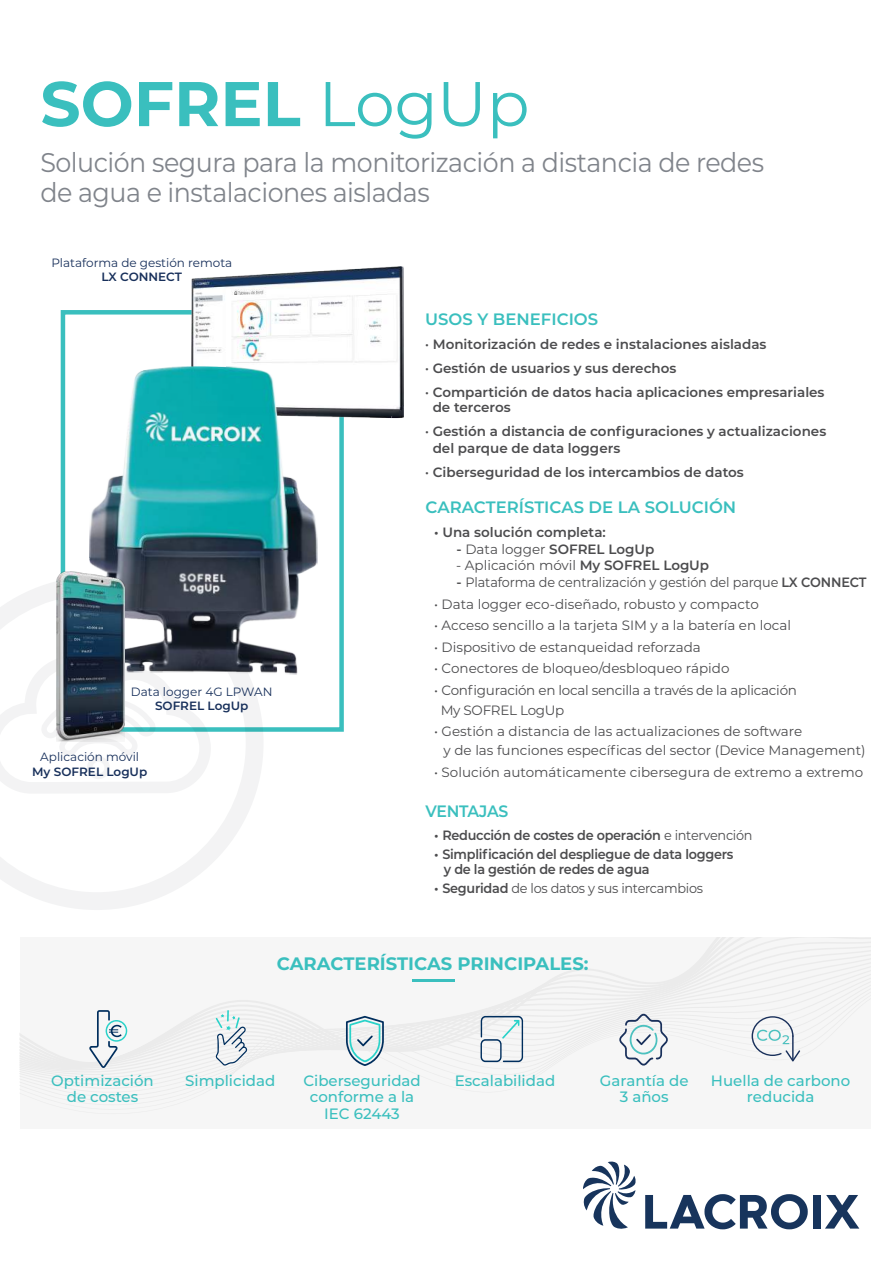
<style>
.page{position:relative;width:893px;height:1263px;background:#fff}
.page>*{position:absolute;margin:0;border:0;box-sizing:border-box;transform-origin:0 0}
.t1{font:700 63px "Montserrat";color:#3abfbe}
.t2{font:27px/30.5px "Montserrat";letter-spacing:-.02em;color:#80848b;scale:.94 1}
.t3{font:700 18px "Montserrat";color:#3abfbe}
.t4{font:600 16.5px "Montserrat";color:#3abfbe}
.t5{font:600 16.5px "Montserrat";letter-spacing:-.02em;color:#3abfbe;scale:.95 1}
.t6{font:500 15px/16.5px "Montserrat";color:#3abfbe;text-align:center}
.t7{font:13.5px/18.6px "Montserrat";color:#4c4c4e}
.t8{font:600 13.5px/24px "Montserrat";color:#4c4c4e}
.t9{font:600 13.5px/15.6px "Montserrat";letter-spacing:-.02em;color:#4c4c4e}
.t10{font:13.5px/19.5px "Montserrat";letter-spacing:-.02em;color:#4c4c4e}
.t11{font:13.5px "Montserrat";color:#4c4c4e;scale:.95 1}
.t12{font:13.5px "Montserrat";letter-spacing:-.02em;color:#4c4c4e;scale:.95 1}
.t13{font:12px "Montserrat";color:#18305b}
.t14{font:600 12px "Montserrat";color:#18305b}
.s1{font-weight:400}
.s2{font-weight:600}
</style>
<div class="page">
<svg style="left:645px;top:1194px;width:163px;height:35px"></svg>
<div style="left:813px;top:1195px;width:8px;height:33px;background:#17345c"></div>
<svg style="left:825px;top:1195px;width:34px;height:33px"></svg>
<svg style="left:583px;top:1161px;width:53px;height:68px"></svg>
<div style="left:20px;top:1086px;width:500px;height:8px;background:#f6f6f6"></div>
<div style="left:20px;top:1079px;width:514px;height:7px;background:#f6f6f6"></div>
<svg style="left:20px;top:1066px;width:533px;height:11px;fill:#f6f6f6"></svg>
<svg style="left:20px;top:937px;width:850px;height:127px;fill:#f6f6f6"></svg>
<hr style="left:412px;top:979px;width:42px;height:2px;background:#3abfbe">
<svg style="left:481px;top:1016px;width:42px;height:46px"></svg>
<div style="left:61px;top:310px;width:283px;height:422px;border:5px solid #3abfbe"></div>
<svg style="left:0;top:578px;width:264px;height:332px"></svg>
<svg style="left:0;top:656px;width:211px;height:138px"></svg>
<svg style="left:346px;top:1016px;width:38px;height:50px"></svg>
<svg style="left:752px;top:1016px;width:48px;height:45px"></svg>
<svg style="left:619px;top:1014px;width:49px;height:51px"></svg>
<svg style="left:89px;top:1010px;width:38px;height:58px"></svg>
<svg style="left:216px;top:1010px;width:31px;height:55px"></svg>
<img style="left:191px;top:267px;width:213px;height:201px">
<img style="left:89px;top:365px;width:231px;height:310px">
<img style="left:57px;top:572px;width:68px;height:169px">
<h1 class="t1" style="left:40px;top:69px;width:491px">SOFREL <span class="s1">LogUp</span></h1>
<h2 class="t2" style="left:40px;top:148px;width:771px">Solución segura para la monitorización a distancia de redes de agua e instalaciones aisladas</h2>
<p class="t13" style="left:51px;top:257px;width:182px">Plataforma de gestión remota</p>
<p class="t14" style="left:101px;top:270px;width:82px">LX CONNECT</p>
<p class="t13" style="left:131px;top:686px;width:143px">Data logger 4G LPWAN</p>
<p class="t14" style="left:155px;top:699px;width:95px">SOFREL LogUp</p>
<p class="t13" style="left:40px;top:751px;width:100px">Aplicación móvil</p>
<p class="t14" style="left:32px;top:765px;width:117px">My SOFREL LogUp</p>
<p class="t4" style="left:425px;top:311px;width:175px">USOS Y BENEFICIOS</p>
<p class="t8" style="left:425px;top:333px;width:401px">· Monitorización de redes e instalaciones aisladas<br>· Gestión de usuarios y sus derechos<br>· Compartición de datos hacia aplicaciones empresariales</p>
<p class="t8" style="left:425px;top:396px;width:403px;text-indent:7px">de terceros<br>· Gestión a distancia de configuraciones y actualizaciones</p>
<p class="t8" style="left:425px;top:436px;width:320px;text-indent:7px">del parque de data loggers<br>· Ciberseguridad de los intercambios de datos</p>
<p class="t4" style="left:426px;top:499px;width:312px">CARACTERÍSTICAS DE LA SOLUCIÓN</p>
<p class="t8" style="left:434px;top:521px;width:173px">• Una solución completa:</p>
<p class="t8" style="left:456px;top:537px;width:199px">- <span class="s1">Data logger</span> SOFREL LogUp</p>
<p class="t7" style="left:456px;top:557px;width:254px">- Aplicación móvil <span class="s2">My SOFREL LogUp</span></p>
<p class="t11" style="left:456px;top:576px;width:433px"><span class="s2">-</span> Plataforma de centralización y gestión del parque <span class="s2">LX CONNECT</span></p>
<p class="t7" style="left:434px;top:595px;width:326px">• Data logger eco-diseñado, robusto y compacto</p>
<p class="t7" style="left:434px;top:617px;width:358px">• Acceso sencillo a la tarjeta SIM y a la batería en local</p>
<p class="t7" style="left:434px;top:638px;width:268px">• Dispositivo de estanqueidad reforzada</p>
<p class="t7" style="left:434px;top:660px;width:297px">• Conectores de bloqueo/desbloqueo rápido</p>
<p class="t10" style="left:441px;top:681px;width:358px;text-indent:-7px">• Configuración en local sencilla a través de la aplicación<br>My SOFREL LogUp</p>
<p class="t7" style="left:444px;top:723px;width:423px;text-indent:-10px">• Gestión a distancia de las actualizaciones de software<br>y de las funciones específicas del sector (Device Management)</p>
<p class="t7" style="left:434px;top:763px;width:431px">• Solución automáticamente cibersegura de extremo a extremo</p>
<p class="t5" style="left:426px;top:802px;width:89px">VENTAJAS</p>
<p class="t9" style="left:434px;top:828px;width:320px">• Reducción de costes de operación <span class="s1">e intervención</span></p>
<p class="t9" style="left:444px;top:846px;width:291px;text-indent:-10px">• Simplificación del despliegue de data loggers y de la gestión de redes de agua</p>
<p class="t12" style="left:434px;top:882px;width:285px"><span class="s2">• Seguridad</span> de los datos y sus intercambios</p>
<h3 class="t3" style="left:277px;top:954px;width:313px">CARACTERÍSTICAS PRINCIPALES:</h3>
<p class="t6" style="left:51px;top:1073px;width:104px">Optimización de costes</p>
<p class="t6" style="left:455px;top:1073px;width:102px">Escalabilidad</p>
<p class="t6" style="left:711px;top:1073px;width:141px">Huella de carbono reducida</p>
<p class="t6" style="left:185px;top:1073px;width:92px">Simplicidad</p>
<p class="t6" style="left:303px;top:1073px;width:119px">Ciberseguridad conforme a la<br>IEC 62443</p>
<p class="t6" style="left:600px;top:1073px;width:90px">Garantía de<br>3 años</p>
</div>
